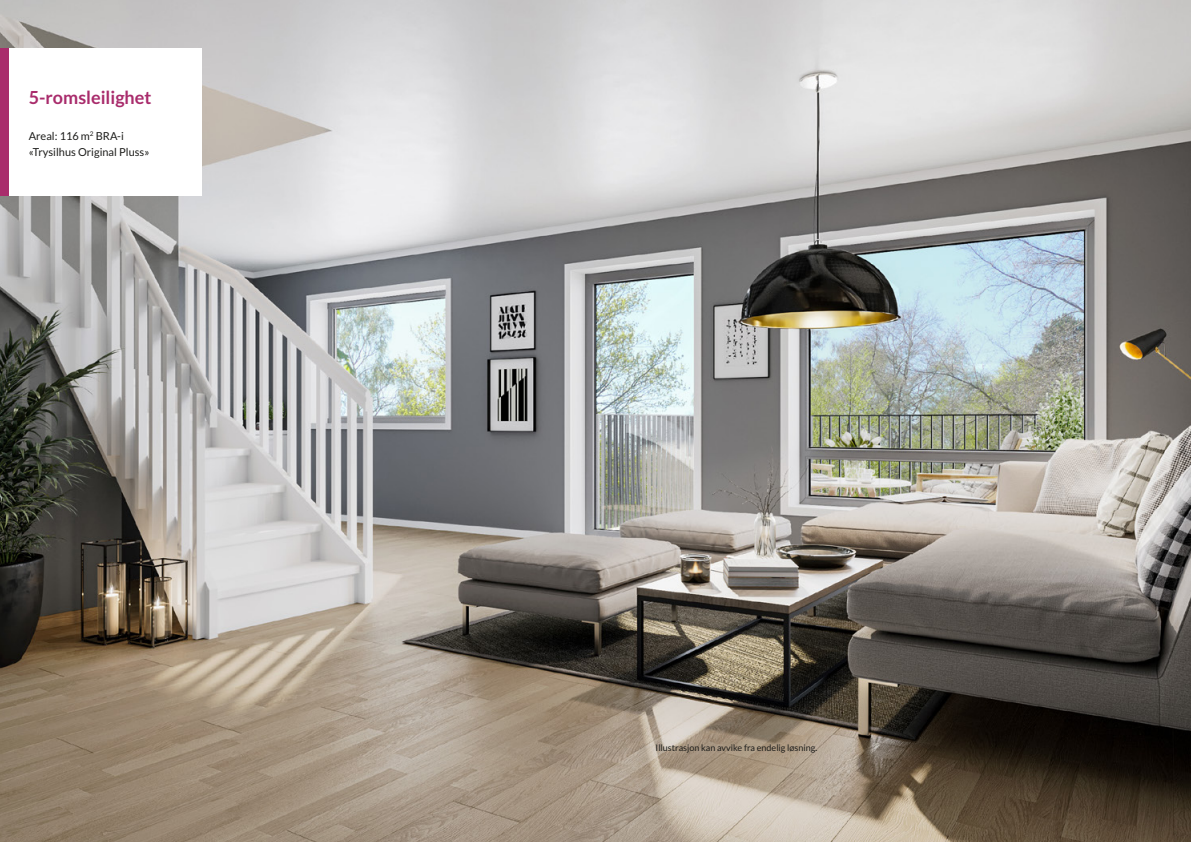
<style>
.page{position:relative;width:1191px;height:842px;background:#fff}
.page>*{position:absolute;margin:0;border:0;box-sizing:border-box;transform-origin:0 0}
.t1{font:700 18px "Lato";color:#a92c6c}
.t2{font:11px/16px "Lato";color:#1d1d1b}
.t3{font:9px "Lato";color:#1d1d1b}
</style>
<div class="page">
<img style="left:0;top:0;width:1191px;height:842px">
<div style="left:0;top:48px;width:201px;height:148px;background:#fff"></div>
<div style="left:0;top:48px;width:8px;height:148px;background:#a92c6c"></div>
<h1 class="t1" style="left:29px;top:87px;width:124px">5‑romsleilighet</h1>
<p class="t2" style="left:29px;top:128px;width:122px">Areal: 116 m<sup>2</sup> BRA-i «Trysilhus Original Pluss»</p>
<p class="t3" style="left:655px;top:743px;width:163px">Illustrasjon kan avvike fra endelig løsning.</p>
</div>
